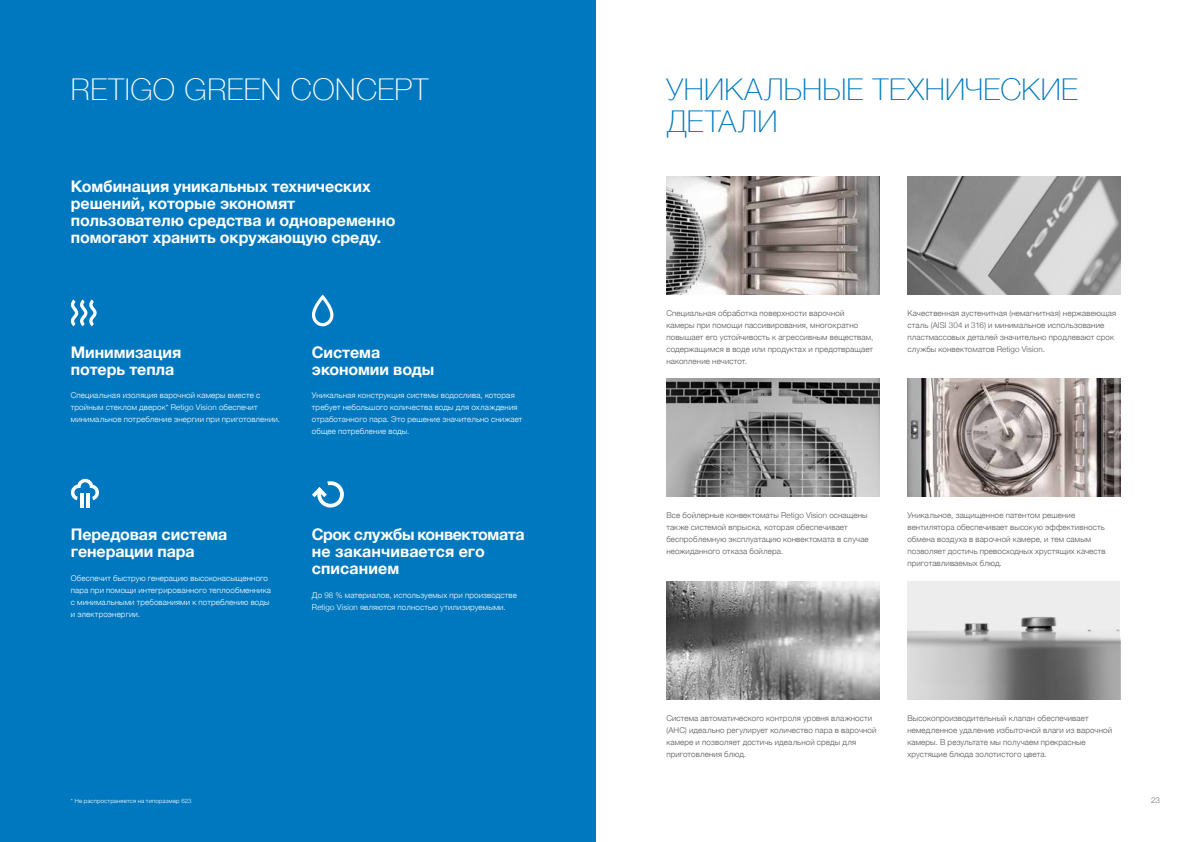
<style>
.page{position:relative;width:1191px;height:842px;background:#fff}
.page>*{position:absolute;margin:0;border:0;box-sizing:border-box;transform-origin:0 0}
.t1{font:100 30px/32px "Helvetica Neue";letter-spacing:.005em;color:#0078bf}
.t2{font:100 30px "Helvetica Neue";letter-spacing:.015em;color:#fff}
.t3{font:700 16px/17px "Helvetica Neue";letter-spacing:-.005em;color:#fff}
.t4{font:300 8px/12px "Helvetica Neue";letter-spacing:.015em;color:#575756}
.t5{font:300 8px/12px "Helvetica Neue";letter-spacing:.015em;color:#fff}
.t6{font:300 8px "Helvetica Neue";color:#706f6f}
.t7{font:300 6px "Helvetica Neue";letter-spacing:.025em;color:#fff}
</style>
<div class="page">
<div style="left:0;top:0;width:595px;height:842px;background:#0078bf"></div>
<hr style="left:86px;top:493px;width:4px;height:14px;background:#fff">
<hr style="left:80px;top:493px;width:3px;height:14px;background:#fff">
<svg style="left:71px;top:479px;width:28px;height:21px"></svg>
<svg style="left:312px;top:481px;width:32px;height:26px"></svg>
<svg style="left:312px;top:295px;width:21px;height:31px"></svg>
<svg style="left:71px;top:299px;width:26px;height:27px"></svg>
<img style="left:666px;top:176px;width:213px;height:119px">
<img style="left:907px;top:378px;width:213px;height:119px">
<img style="left:666px;top:581px;width:213px;height:118px">
<img style="left:907px;top:581px;width:213px;height:118px">
<img style="left:907px;top:176px;width:213px;height:119px">
<img style="left:666px;top:378px;width:213px;height:119px">
<h1 class="t2" style="left:71px;top:66px;width:359px">RETIGO GREEN CONCEPT</h1>
<h2 class="t3" style="left:71px;top:178px;width:326px">Комбинация уникальных технических решений, которые экономят пользователю средства и одновременно помогают хранить окружающую среду.</h2>
<h2 class="t3" style="left:71px;top:344px;width:112px">Минимизация потерь тепла</h2>
<p class="t5" style="left:71px;top:388px;width:211px">Специальная изоляция варочной камеры вместе с тройным стеклом дверок* Retigo Vision обеспечит минимальное потребление энергии при приготовлении.</p>
<h2 class="t3" style="left:312px;top:344px;width:124px">Система экономии воды</h2>
<p class="t5" style="left:312px;top:388px;width:212px">Уникальная конструкция системы водослива, которая требует небольшого количества воды для охлаждения отработанного пара. Это решение значительно снижает общее потребление воды.</p>
<h2 class="t3" style="left:71px;top:527px;width:158px">Передовая система генерации пара</h2>
<p class="t5" style="left:71px;top:571px;width:202px">Обеспечит быструю генерацию высоконасыщенного пара при помощи интегрированного теплообменника с минимальными требованиями к потреблению воды и электроэнергии.</p>
<h2 class="t3" style="left:312px;top:527px;width:214px">Срок службы конвектомата не заканчивается его списанием</h2>
<p class="t5" style="left:312px;top:588px;width:206px">До 98 % материалов, используемых при производстве<br>Retigo Vision являются полностью утилизируемыми.</p>
<p class="t7" style="left:71px;top:796px;width:122px">* Не распространяется на типоразмер 623</p>
<h1 class="t1" style="left:666px;top:72px;width:413px">УНИКАЛЬНЫЕ ТЕХНИЧЕСКИЕ<br>ДЕТАЛИ</h1>
<p class="t4" style="left:666px;top:306px;width:208px">Специальная обработка поверхности варочной камеры при помощи пассивирования, многократно повышает его устойчивость к агрессивным веществам, содержащимся в воде или продуктах и предотвращает накопление нечистот.</p>
<p class="t4" style="left:907px;top:306px;width:210px">Качественная аустенитная (немагнитная) нержавеющая сталь (AISI 304 и 316) и минимальное использование пластмассовых деталей значительно продлевают срок службы конвектоматов Retigo Vision.</p>
<p class="t4" style="left:666px;top:508px;width:204px">Все бойлерные конвектоматы Retigo Vision оснащены также системой впрыска, которая обеспечивает беспроблемную эксплуатацию конвектомата в случае неожиданного отказа бойлера.</p>
<p class="t4" style="left:907px;top:508px;width:200px">Уникальное, защищенное патентом решение вентилятора обеспечивает высокую эффективность обмена воздуха в варочной камере, и тем самым позволяет достичь превосходных хрустящих качеств приготавливаемых блюд.</p>
<p class="t4" style="left:666px;top:711px;width:212px">Система автоматического контроля уровня влажности (AHC) идеально регулирует количество пара в варочной камере и позволяет достичь идеальной среды для приготовления блюд.</p>
<p class="t4" style="left:907px;top:711px;width:206px">Высокопроизводительный клапан обеспечивает немедленное удаление избыточной влаги из варочной камеры. В результате мы получаем прекрасные хрустящие блюда золотистого цвета.</p>
<p class="t6" style="left:1151px;top:794px;width:10px">23</p>
</div>
